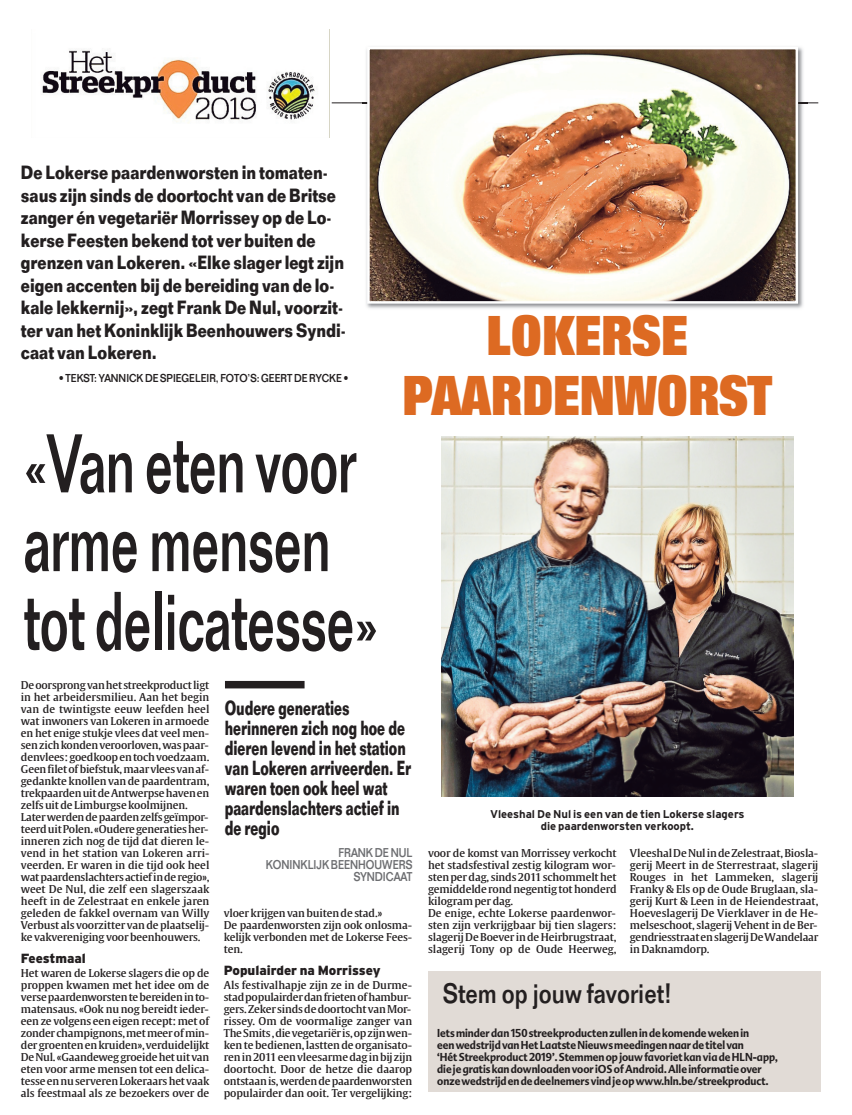
<style>
.page{position:relative;width:852px;height:1115px;background:#fff}
.page>*{position:absolute;margin:0;border:0;box-sizing:border-box;transform-origin:0 0}
.t1{font:500 81.25px/78.8px "Folio";letter-spacing:-.01em;color:#231f20;scale:.65 1}
.t2{font:800 54.62px/59.5px "Folio";color:#dd6a22;text-align:center;scale:.77 1}
.t3{font:500 27.5px "Folio";color:#231f20;scale:.85 1}
.t4{font:700 20px/20px "Folio";color:#231f20;scale:.65 1}
.t5{font:700 18.75px/22.5px "Folio";color:#231f20;scale:.8 1}
.t6{font:900 13.25px "Interstate";color:#231f20}
.t7{font:500 12.5px/12px "Folio";color:#6d6e71;text-align:right;scale:.85 1}
.t8{font:700 11.25px/12px "Advert";color:#231f20;scale:.9 1}
.t9{font:700 11.25px/12px "Interstate";color:#231f20;text-align:center}
.t10{font:500 11.25px "Folio";color:#231f20;scale:.9 1}
.t11{font:10.75px/12px "HLN Gulliver";color:#231f20}
</style>
<div class="page">
<img style="left:441px;top:437px;width:352px;height:360px">
<hr style="left:332px;top:102px;width:486px;height:1px;background:#231f20">
<img style="left:363px;top:47px;width:445px;height:262px">
<img style="left:363px;top:102px;width:445px;height:1px">
<img style="left:370px;top:50px;width:425px;height:251px">
<div style="left:367px;top:47px;width:431px;height:257px;border:2px solid #fff"></div>
<div style="left:429px;top:971px;width:392px;height:120px;background:#e1dbd6"></div>
<div style="left:225px;top:681px;width:80px;height:7px;background:#231f20"></div>
<img style="left:42px;top:50px;width:273px;height:73px">
<p class="t5" style="left:21px;top:163px;width:408px">De Lokerse paardenworsten in tomaten&shy;saus zijn sinds de doortocht van de Britse zanger én vegetariër Morrissey op de Lo&shy;kerse Feesten bekend tot ver buiten de grenzen van Lokeren. «Elke slager legt zijn eigen accenten bij de bereiding van de lo&shy;kale lekkernij», zegt Frank De Nul, voorzit&shy;ter van het Koninklijk Beenhouwers Syndi&shy;caat van Lokeren.</p>
<p class="t10" style="left:59px;top:374px;width:323px">• TEKST: YANNICK DE SPIEGELEIR, FOTO’S: GEERT DE RYCKE •</p>
<h1 class="t1" style="left:23px;top:432px;width:548px">«Van eten voor arme mensen tot delicatesse»</h1>
<h2 class="t2" style="left:402px;top:311px;width:482px">LOKERSE<br>PAARDENWORST</h2>
<p class="t11" style="left:21px;top:680px;width:190px">De oorsprong van het streekproduct ligt in het arbeidersmilieu. Aan het begin van de twintigste eeuw leefden heel wat inwoners van Lokeren in armoede en het enige stukje vlees dat veel men&shy;sen zich konden veroorloven, was paar&shy;denvlees: goedkoop en toch voedzaam.<br>Geen filet of biefstuk, maar vlees van af&shy;gedankte knollen van de paardentram, trekpaarden uit de Antwerpse haven en zelfs uit de Limburgse koolmijnen.<br>Later werden de paarden zelfs geïmpor&shy;teerd uit Polen. «Oudere generaties her&shy;inneren zich nog de tijd dat dieren le&shy;vend in het station van Lokeren arri&shy;veerden. Er waren in die tijd ook heel wat paardenslachters actief in de regio», weet De Nul, die zelf een slagerszaak heeft in de Zelestraat en enkele jaren geleden de fakkel overnam van Willy Verbust als voorzitter van de plaatselij&shy;ke vakvereniging voor beenhouwers.</p>
<p class="t6" style="left:21px;top:950px;width:66px">Feestmaal</p>
<p class="t11" style="left:21px;top:968px;width:190px;text-align:justify">Het waren de Lokerse slagers die op de proppen kwamen met het idee om de verse paardenworsten te bereiden in to&shy;matensaus. «Ook nu nog bereidt ieder&shy;een ze volgens een eigen recept: met of zonder champignons, met meer of min&shy;der groenten en kruiden», verduidelijkt De Nul. «Gaandeweg groeide het uit van eten voor arme mensen tot een delica&shy;tesse en nu serveren Lokeraars het vaak als feestmaal als ze bezoekers over de</p>
<h3 class="t4" style="left:225px;top:700px;width:288px">Oudere generaties herinneren zich nog hoe de dieren levend in het station van Lokeren arriveerden. Er waren toen ook heel wat paardenslachters actief in de regio</h3>
<p class="t7" style="left:266px;top:848px;width:174px">FRANK DE NUL<br>KONINKLIJK BEENHOUWERS<br>SYNDICAAT</p>
<p class="t11" style="left:224px;top:908px;width:190px">vloer krijgen van buiten de stad.»<br>De paardenworsten zijn ook onlosma&shy;kelijk verbonden met de Lokerse Fees&shy;ten.</p>
<p class="t6" style="left:224px;top:962px;width:158px">Populairder na Morrissey</p>
<p class="t11" style="left:224px;top:980px;width:190px;text-align:justify">Als festivalhapje zijn ze in de Durme&shy;stad populairder dan frieten of hambur&shy;gers. Zeker sinds de doortocht van Mor&shy;rissey. Om de voormalige zanger van The Smits , die vegetariër is, op zijn wen&shy;ken te bedienen, lastten de organisato&shy;ren in 2011 een vleesarme dag in bij zijn doortocht. Door de hetze die daarop ontstaan is, werden de paardenworsten populairder dan ooit. Ter vergelijking:</p>
<p class="t9" style="left:490px;top:808px;width:256px">Vleeshal De Nul is een van de tien Lokerse slagers die paardenworsten verkoopt.</p>
<p class="t11" style="left:428px;top:848px;width:190px">voor de komst van Morrissey verkocht het stadsfestival zestig kilogram wor&shy;sten per dag, sinds 2011 schommelt het gemiddelde rond negentig tot honderd kilogram per dag.<br>De enige, echte Lokerse paardenwor&shy;sten zijn verkrijgbaar bij tien slagers: slagerij De Boever in de Heirbrugstraat, slagerij Tony op de Oude Heerweg,</p>
<p class="t11" style="left:630px;top:848px;width:190px;text-align:justify">Vleeshal De Nul in de Zelestraat, Biosla&shy;gerij Meert in de Sterrestraat, slagerij Rouges in het Lammeken, slagerij Franky &amp; Els op de Oude Bruglaan, sla&shy;gerij Kurt &amp; Leen in de Heiendestraat, Hoeveslagerij De Vierklaver in de He&shy;melseschoot, slagerij Vehent in de Ber&shy;gendriesstraat en slagerij De Wandelaar in Daknamdorp.</p>
<h3 class="t3" style="left:443px;top:983px;width:271px">Stem op jouw favoriet!</h3>
<p class="t8" style="left:437px;top:1027px;width:380px">Iets minder dan 150 streekproducten zullen in de komende weken in<br>een wedstrijd van Het Laatste Nieuws meedingen naar de titel van<br>‘Hét Streekproduct 2019’. Stemmen op jouw favoriet kan via de HLN-app, die je gratis kan downloaden voor iOS of Android. Alle informatie over onze wedstrijd en de deelnemers vind je op www.hln.be/streekproduct.</p>
</div>
